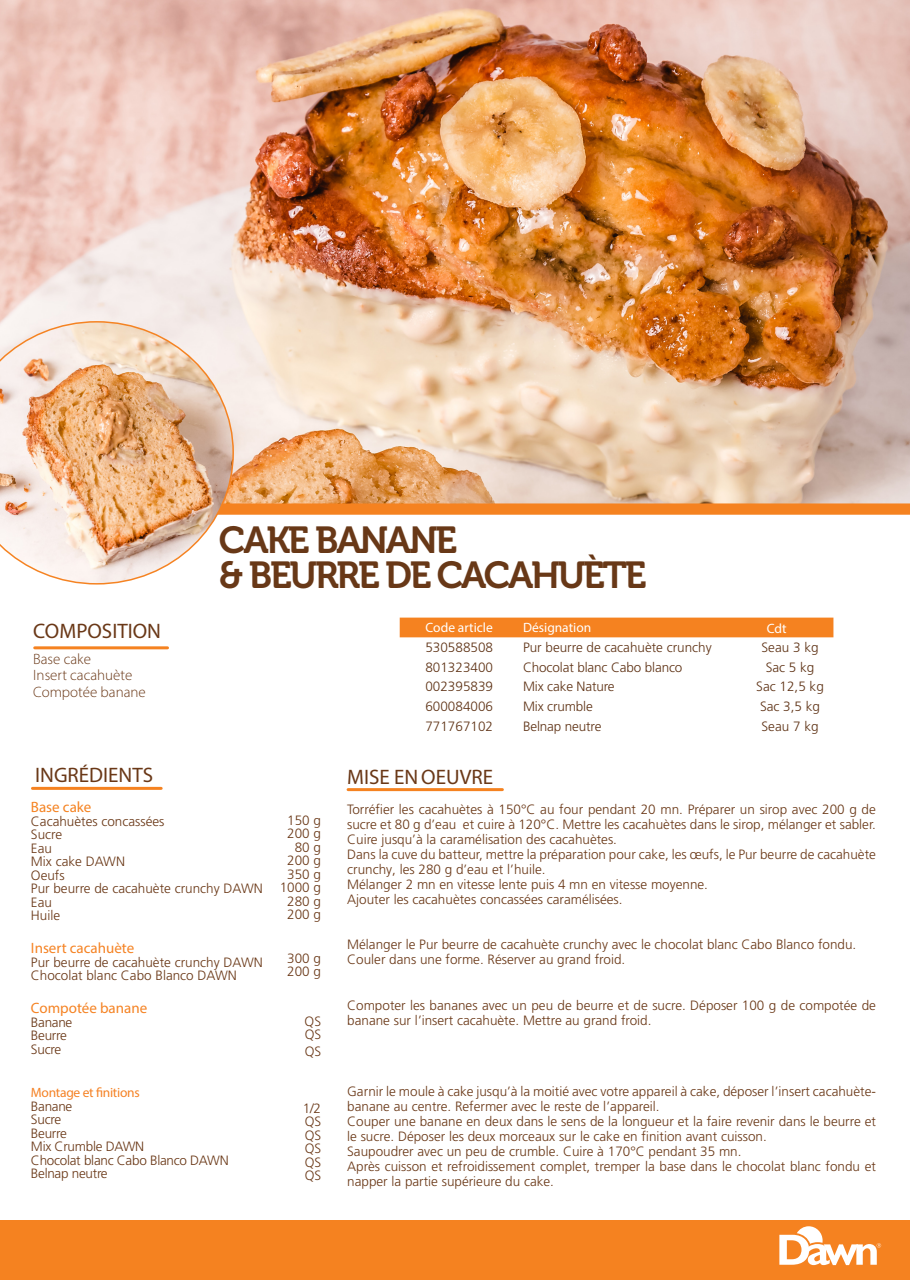
<style>
.page{position:relative;width:910px;height:1280px;background:#fff}
.page>*{position:absolute;margin:0;border:0;box-sizing:border-box;transform-origin:0 0}
.t1{font:37.5px "Museo 700";letter-spacing:-.06em;color:#683817}
.t2{font:21px "Myriad Pro";color:#6a3817}
.t3{font:300 15px "Myriad Pro";color:#6a3817}
.t4{font:15px "Myriad Pro";color:#f58324}
.t5{font:15px "Myriad Pro";color:#f58322}
.t6{font:300 13.5px/15px "Frutiger LT Pro";color:#6a3817}
.t7{font:300 13.5px "Frutiger LT Std";color:#5f3316}
.t8{font:300 13.5px "Frutiger LT Pro";letter-spacing:-.02em;color:#6a3817}
.t9{font:13.5px "Myriad Pro";color:#fff}
.t10{font:300 13.5px "Frutiger LT Std";letter-spacing:-.02em;color:#6a3817}
.t11{font:13.5px "Myriad Pro";letter-spacing:-.02em;color:#f58225}
.s1{font-family:"Frutiger LT Std"}
</style>
<div class="page">
<img style="left:0;top:0;width:910px;height:503px">
<div style="left:0;top:1220px;width:910px;height:60px;background:#f58220"></div>
<hr style="left:32px;top:787px;width:129px;height:3px;background:#f58220">
<hr style="left:348px;top:788px;width:154px;height:3px;background:#f58220">
<div style="left:400px;top:618px;width:433px;height:19px;background:#f58220"></div>
<svg style="left:234px;top:503px;width:676px;height:12px;background:#f4872a"></svg>
<hr style="left:35px;top:646px;width:133px;height:3px;background:#f58220">
<svg style="left:779px;top:1226px;width:102px;height:39px"></svg>
<img style="left:0;top:321px;width:234px;height:264px">
<p class="t2" style="left:33px;top:618px;width:129px">COMPOSITION</p>
<p class="t3" style="left:33px;top:650px;width:59px">Base cake</p>
<p class="t3" style="left:33px;top:666px;width:101px">Insert cacahuète</p>
<p class="t3" style="left:33px;top:683px;width:114px">Compotée banane</p>
<p class="t1" style="left:219px;top:519px;width:240px">CAKE BANANE</p>
<p class="t1" style="left:219px;top:554px;width:429px">&amp; BEURRE DE CACAHUÈTE</p>
<p class="t9" style="left:426px;top:619px;width:69px">Code article</p>
<p class="t9" style="left:523px;top:619px;width:70px">Désignation</p>
<p class="t9" style="left:767px;top:620px;width:21px">Cdt</p>
<p class="t7" style="left:425px;top:639px;width:69px">530588508</p>
<p class="t7" style="left:523px;top:639px;width:190px">Pur beurre de cacahuète crunchy</p>
<p class="t7" style="left:762px;top:639px;width:59px">Seau 3 kg</p>
<p class="t7" style="left:425px;top:659px;width:69px">801323400</p>
<p class="t7" style="left:523px;top:659px;width:161px">Chocolat blanc Cabo blanco</p>
<p class="t7" style="left:766px;top:659px;width:50px">Sac 5 kg</p>
<p class="t7" style="left:425px;top:679px;width:69px">002395839</p>
<p class="t7" style="left:523px;top:679px;width:93px">Mix cake Nature</p>
<p class="t7" style="left:756px;top:679px;width:69px">Sac 12,5 kg</p>
<p class="t7" style="left:425px;top:699px;width:69px">600084006</p>
<p class="t7" style="left:523px;top:699px;width:71px">Mix crumble</p>
<p class="t7" style="left:760px;top:699px;width:62px">Sac 3,5 kg</p>
<p class="t7" style="left:425px;top:719px;width:69px">771767102</p>
<p class="t7" style="left:523px;top:719px;width:80px">Belnap neutre</p>
<p class="t7" style="left:762px;top:719px;width:59px">Seau 7 kg</p>
<p class="t2" style="left:35px;top:762px;width:119px">INGRÉDIENTS</p>
<p class="t5" style="left:31px;top:798px;width:62px">Base cake</p>
<p class="t6" style="left:31px;top:813px;width:135px">Cacahuètes concassées</p>
<p class="t6" style="left:31px;top:827px;width:33px">Sucre</p>
<p class="t6" style="left:31px;top:840px;width:23px">Eau</p>
<p class="t6" style="left:31px;top:854px;width:96px">Mix cake DAWN</p>
<p class="t6" style="left:31px;top:867px;width:35px">Oeufs</p>
<p class="t6" style="left:31px;top:881px;width:233px">Pur beurre de cacahuète crunchy DAWN</p>
<p class="t6" style="left:31px;top:894px;width:23px">Eau</p>
<p class="t6" style="left:31px;top:908px;width:31px">Huile</p>
<p class="t4" style="left:31px;top:939px;width:105px">Insert cacahuète</p>
<p class="t6" style="left:31px;top:954px;width:233px">Pur beurre de cacahuète crunchy DAWN</p>
<p class="t6" style="left:31px;top:968px;width:207px">Chocolat blanc Cabo Blanco DAWN</p>
<p class="t4" style="left:31px;top:999px;width:118px">Compotée banane</p>
<p class="t6" style="left:31px;top:1014px;width:43px">Banane</p>
<p class="t6" style="left:31px;top:1028px;width:37px">Beurre</p>
<p class="t6" style="left:31px;top:1041px;width:32px">Sucre</p>
<p class="t11" style="left:31px;top:1084px;width:110px">Montage et finitions</p>
<p class="t6" style="left:31px;top:1098px;width:43px">Banane</p>
<p class="t6" style="left:31px;top:1112px;width:32px">Sucre</p>
<p class="t6" style="left:31px;top:1125px;width:37px">Beurre</p>
<p class="t8" style="left:31px;top:1138px;width:115px">Mix Crumble DAWN</p>
<p class="t8" style="left:31px;top:1152px;width:199px">Chocolat blanc Cabo Blanco DAWN</p>
<p class="t8" style="left:31px;top:1165px;width:78px">Belnap neutre</p>
<p class="t6" style="left:287px;top:813px;width:35px">150 g</p>
<p class="t6" style="left:287px;top:826px;width:35px">200 g</p>
<p class="t6" style="left:295px;top:840px;width:28px">80 g</p>
<p class="t6" style="left:287px;top:853px;width:35px">200 g</p>
<p class="t6" style="left:287px;top:867px;width:35px">350 g</p>
<p class="t6" style="left:280px;top:880px;width:43px">1000 g</p>
<p class="t6" style="left:287px;top:894px;width:35px">280 g</p>
<p class="t6" style="left:287px;top:907px;width:35px">200 g</p>
<p class="t6" style="left:287px;top:951px;width:35px">300 g</p>
<p class="t6" style="left:287px;top:964px;width:35px">200 <span class="s1">g</span></p>
<p class="t10" style="left:305px;top:1013px;width:18px">QS</p>
<p class="t10" style="left:305px;top:1027px;width:18px">QS</p>
<p class="t10" style="left:305px;top:1043px;width:18px">QS</p>
<p class="t10" style="left:303px;top:1100px;width:20px">1/2</p>
<p class="t10" style="left:305px;top:1114px;width:18px">QS</p>
<p class="t10" style="left:305px;top:1127px;width:18px">QS</p>
<p class="t10" style="left:305px;top:1141px;width:18px">QS</p>
<p class="t10" style="left:305px;top:1154px;width:18px">QS</p>
<p class="t10" style="left:305px;top:1168px;width:18px">QS</p>
<p class="t2" style="left:347px;top:764px;width:147px">MISE ENOEUVRE</p>
<p class="t6" style="left:347px;top:802px;width:530px;text-align:justify">Torréfier les cacahuètes à 150°C au four pendant 20 mn. Préparer un sirop avec 200 g de sucre et 80 g d’eau et cuire à 120°C. Mettre les cacahuètes dans le sirop, mélanger et sabler.<br>Cuire jusqu’à la caramélisation des cacahuètes.</p>
<p class="t6" style="left:347px;top:847px;width:530px">Dans la cuve du batteur, mettre la préparation pour cake, les œufs, le Pur beurre de cacahuète crunchy, les 280 g d’eau et l’huile.</p>
<p class="t6" style="left:347px;top:877px;width:362px">Mélanger 2 mn en vitesse lente puis 4 mn en vitesse moyenne.</p>
<p class="t6" style="left:347px;top:892px;width:277px">Ajouter les cacahuètes concassées caramélisées.</p>
<p class="t6" style="left:347px;top:937px;width:511px">Mélanger le Pur beurre de cacahuète crunchy avec le chocolat blanc Cabo Blanco fondu.</p>
<p class="t6" style="left:347px;top:952px;width:280px">Couler dans une forme. Réserver au grand froid.</p>
<p class="t6" style="left:347px;top:998px;width:530px">Compoter les bananes avec un peu de beurre et de sucre. Déposer 100 g de compotée de banane sur l’insert cacahuète. Mettre au grand froid.</p>
<p class="t6" style="left:347px;top:1084px;width:530px">Garnir le moule à cake jusqu’à la moitié avec votre appareil à cake, déposer l’insert cacahuète&shy;banane au centre. Refermer avec le reste de l’appareil.</p>
<p class="t6" style="left:347px;top:1114px;width:530px">Couper une banane en deux dans le sens de la longueur et la faire revenir dans le beurre et le sucre. Déposer les deux morceaux sur le cake en finition avant cuisson.</p>
<p class="t6" style="left:347px;top:1144px;width:396px">Saupoudrer avec un peu de crumble. Cuire à 170°C pendant 35 mn.</p>
<p class="t6" style="left:347px;top:1159px;width:530px">Après cuisson et refroidissement complet, tremper la base dans le chocolat blanc fondu et napper la partie supérieure du cake.</p>
</div>
